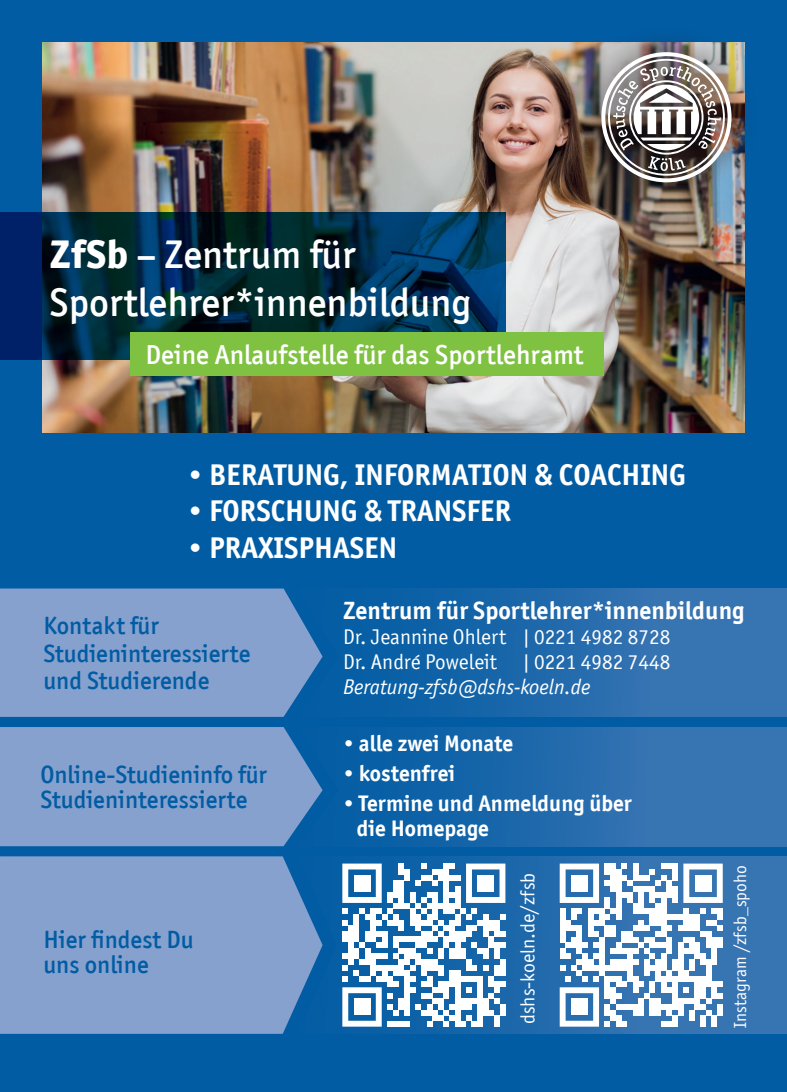
<style>
.page{position:relative;width:787px;height:1092px;background:#fff}
.page>*{position:absolute;margin:0;border:0;box-sizing:border-box;transform-origin:0 0}
.t1{font:500 40px/48px "Officina Sans ITC Pro";color:#fff}
.t2{font:700 30px "Officina Sans ITC Pro";color:#fff}
.t3{font:500 27.5px "Officina Sans ITC Pro";color:#fff}
.t4{font:500 25px/27.5px "Officina Sans ITC Pro";color:#015ca3}
.t5{font:700 25px "Officina Sans ITC Pro";color:#fff}
.t6{font:700 22.5px/25px "Officina Sans ITC Pro";color:#fff}
.t7{font:21.25px/25px "Officina Sans ITC Pro";color:#fff}
.t8{font:italic 21.25px "Officina Sans ITC Pro";color:#fff}
.t9{font:19.75px "Officina Sans ITC Pro";color:#fff}
.t10{font:17.5px "Officina Sans ITC Pro";color:#fff}
.s1{font-weight:800}
</style>
<div class="page">
<div style="left:0;top:0;width:787px;height:1091px;background:#015ca3"></div>
<img style="left:43px;top:43px;width:701px;height:389px">
<svg style="left:0;top:212px;width:505px;height:148px"></svg>
<div style="left:130px;top:332px;width:473px;height:43px;background:#7fc241"></div>
<svg style="left:406px;top:588px;width:381px;height:128px"></svg>
<div style="left:0;top:588px;width:322px;height:128px;background:#86a1ce"></div>
<svg style="left:401px;top:727px;width:386px;height:119px"></svg>
<div style="left:0;top:727px;width:322px;height:119px;background:#86a1ce"></div>
<svg style="left:342px;top:856px;width:445px;height:177px;fill:#3774b2"></svg>
<div style="left:0;top:856px;width:322px;height:177px;background:#86a1ce"></div>
<svg style="left:559px;top:863px;width:163px;height:163px"></svg>
<div style="left:571px;top:874px;width:17px;height:17px;background:#fff"></div>
<div style="left:694px;top:874px;width:17px;height:17px;background:#fff"></div>
<div style="left:571px;top:998px;width:17px;height:17px;background:#fff"></div>
<img style="left:577px;top:39px;width:168px;height:168px">
<img style="left:601px;top:52px;width:130px;height:130px">
<svg style="left:342px;top:863px;width:163px;height:163px"></svg>
<div style="left:353px;top:874px;width:17px;height:17px;background:#fff"></div>
<div style="left:477px;top:874px;width:17px;height:17px;background:#fff"></div>
<div style="left:353px;top:998px;width:17px;height:17px;background:#fff"></div>
<h1 class="t1" style="left:50px;top:229px;width:423px"><span class="s1">ZfSb</span> – Zentrum für<br>Sportlehrer*innenbildung</h1>
<p class="t3" style="left:145px;top:338px;width:439px">Deine Anlaufstelle für das Sportlehramt</p>
<p class="t2" style="left:188px;top:456px;width:499px">• BERATUNG, INFORMATION &amp; COACHING</p>
<p class="t2" style="left:188px;top:492px;width:325px">• FORSCHUNG &amp; TRANSFER</p>
<p class="t2" style="left:188px;top:528px;width:211px">• PRAXISPHASEN</p>
<p class="t4" style="left:43px;top:611px;width:208px">Kontakt für<br>Studieninteressierte und Studierende</p>
<p class="t4" style="left:40px;top:761px;width:228px;line-height:25px">Online-Studieninfo für<br>Studieninteressierte</p>
<p class="t4" style="left:43px;top:926px;width:152px;line-height:25px">Hier findest Du uns online</p>
<p class="t5" style="left:343px;top:595px;width:403px">Zentrum für Sportlehrer*innenbildung</p>
<p class="t7" style="left:343px;top:624px;width:329px">Dr. Jeannine Ohlert | 0221 4982 8728<br>Dr. André Poweleit | 0221 4982 7448</p>
<p class="t8" style="left:343px;top:675px;width:249px">Beratung-zfsb@dshs-koeln.de</p>
<p class="t6" style="left:343px;top:730px;width:172px">• alle zwei Monate</p>
<p class="t6" style="left:343px;top:760px;width:114px">• kostenfrei</p>
<p class="t6" style="left:357px;top:790px;width:276px;text-indent:-14px">• Termine und Anmeldung über die Homepage</p>
<p class="t9" style="left:516px;top:1024px;width:153px;rotate:-90deg">dshs-koeln.de/zfsb</p>
<p class="t10" style="left:730px;top:1027px;width:164px;rotate:-90deg">Instagram /zfsb_spoho</p>
</div>
